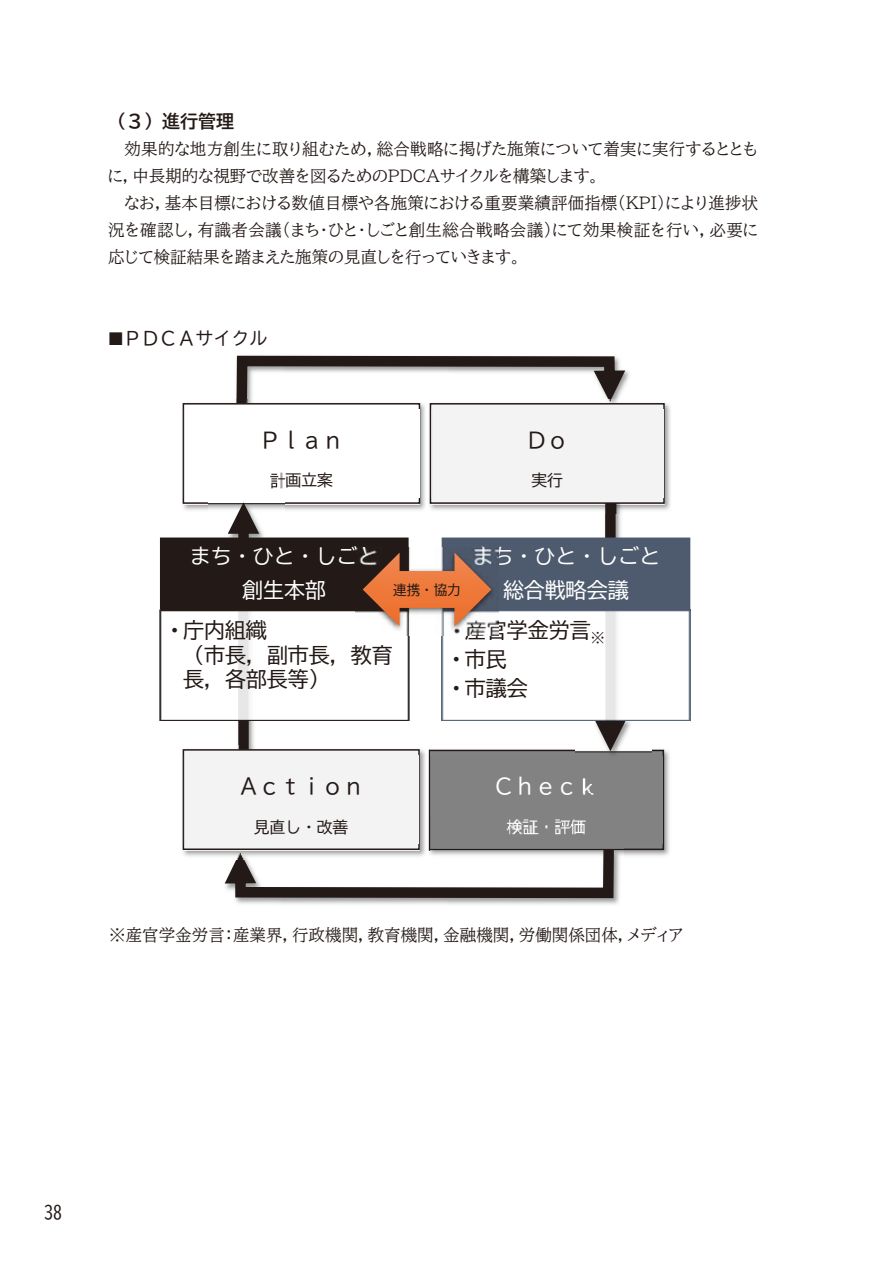
<style>
.page{position:relative;width:893px;height:1263px;background:#fff}
.page>*{position:absolute;margin:0;border:0;box-sizing:border-box;transform-origin:0 0}
.t1{font:21px/24.6px "BIZ UD Gothic";color:#231916}
.t2{font:21px/34px "BIZ UD Gothic";color:#fff;text-align:center}
.t3{font:18px "BIZ UD Gothic";color:#231916}
.t4{font:18px "BIZ UD Gothic Bold";color:#231916}
.t5{font:16.5px/27px "BIZ UDP Mincho Medium";color:#231916}
.t6{font:15.75px "BIZ UD Gothic";color:#231916}
.t7{font:13.5px "BIZ UD Gothic";color:#231916}
</style>
<div class="page">
<img style="left:237px;top:355px;width:393px;height:30px">
<svg style="left:236px;top:356px;width:389px;height:44px"></svg>
<img style="left:182px;top:400px;width:243px;height:110px">
<div style="left:183px;top:404px;width:236px;height:99px;background:#fff"></div>
<div style="left:183px;top:403px;width:237px;height:101px;border:2px solid #231916"></div>
<img style="left:184px;top:409px;width:235px;height:88px">
<img style="left:429px;top:749px;width:241px;height:107px">
<div style="left:429px;top:750px;width:234px;height:99px;background:#838384"></div>
<div style="left:428px;top:750px;width:236px;height:100px;border:2px solid #231916"></div>
<img style="left:429px;top:756px;width:234px;height:87px">
<img style="left:224px;top:817px;width:400px;height:88px">
<svg style="left:225px;top:850px;width:389px;height:48px"></svg>
<img style="left:575px;top:721px;width:77px;height:71px">
<svg style="left:595px;top:513px;width:31px;height:238px"></svg>
<img style="left:208px;top:467px;width:77px;height:70px">
<svg style="left:228px;top:502px;width:31px;height:244px"></svg>
<img style="left:182px;top:746px;width:247px;height:113px">
<div style="left:183px;top:750px;width:236px;height:99px;background:#f3f3f4"></div>
<div style="left:183px;top:749px;width:237px;height:101px;border:2px solid #231916"></div>
<img style="left:184px;top:756px;width:234px;height:87px">
<img style="left:429px;top:400px;width:242px;height:113px">
<div style="left:430px;top:404px;width:234px;height:99px;background:#f3f3f4"></div>
<div style="left:430px;top:403px;width:235px;height:101px;border:2px solid #231916"></div>
<img style="left:431px;top:409px;width:233px;height:88px">
<div style="left:161px;top:538px;width:247px;height:72px;background:#231916"></div>
<div style="left:160px;top:537px;width:249px;height:74px;border:2px solid #231916"></div>
<img style="left:160px;top:609px;width:249px;height:112px">
<div style="left:442px;top:538px;width:248px;height:72px;background:#4e5a6d"></div>
<div style="left:442px;top:537px;width:248px;height:74px;border:2px solid #4e5a6d"></div>
<img style="left:441px;top:609px;width:250px;height:112px">
<img style="left:355px;top:547px;width:143px;height:89px">
<img style="left:363px;top:553px;width:128px;height:73px">
<div style="left:381px;top:576px;width:92px;height:27px;background:#ee793a"></div>
<p class="t4" style="left:108px;top:112px;width:127px">（３）進行管理</p>
<p class="t5" style="left:108px;top:135px;width:651px;text-indent:16px">効果的な地方創生に取り組むため，総合戦略に掲げた施策について着実に実行するとともに，中長期的な視野で改善を図るためのＰＤＣＡサイクルを構築します。</p>
<p class="t5" style="left:108px;top:189px;width:652px;text-align:justify;text-indent:16px">なお，基本目標における数値目標や各施策における重要業績評価指標（ＫＰＩ）により進捗状況を確認し，有識者会議（まち・ひと・しごと創生総合戦略会議）にて効果検証を行い，必要に応じて検証結果を踏まえた施策の見直しを行っていきます。</p>
<p class="t3" style="left:108px;top:329px;width:161px">■ＰＤＣＡサイクル</p>
<p class="t1" style="left:259px;top:428px;width:85px">Ｐｌａｎ</p>
<p class="t6" style="left:270px;top:473px;width:64px">計画立案</p>
<p class="t1" style="left:526px;top:428px;width:43px">Ｄｏ</p>
<p class="t6" style="left:531px;top:473px;width:33px">実行</p>
<p class="t2" style="left:190px;top:539px;width:190px">まち・ひと・しごと創生本部</p>
<p class="t1" style="left:183px;top:618px;width:211px;text-indent:-14px">•庁内組織<br>（市長，副市長，教育長，各部長等）</p>
<p class="t2" style="left:471px;top:539px;width:190px">まち・ひと・しごと総合戦略会議</p>
<p class="t1" style="left:451px;top:618px;width:155px">•産官学金労言<sub>※</sub></p>
<p class="t1" style="left:451px;top:647px;width:57px">•市民</p>
<p class="t1" style="left:451px;top:675px;width:78px">•市議会</p>
<p class="t7" style="left:393px;top:583px;width:69px">連携・協力</p>
<p class="t1" style="left:238px;top:774px;width:127px">Ａｃｔｉｏｎ</p>
<p class="t6" style="left:254px;top:819px;width:96px">見直し・改善</p>
<p class="t2" style="left:494px;top:769px;width:106px">Ｃｈｅｃｋ</p>
<p class="t5" style="left:109px;top:921px;width:575px">※産官学金労言：産業界，行政機関，教育機関，金融機関，労働関係団体，メディア</p>
<p class="t3" style="left:44px;top:1203px;width:19px">38</p>
</div>
